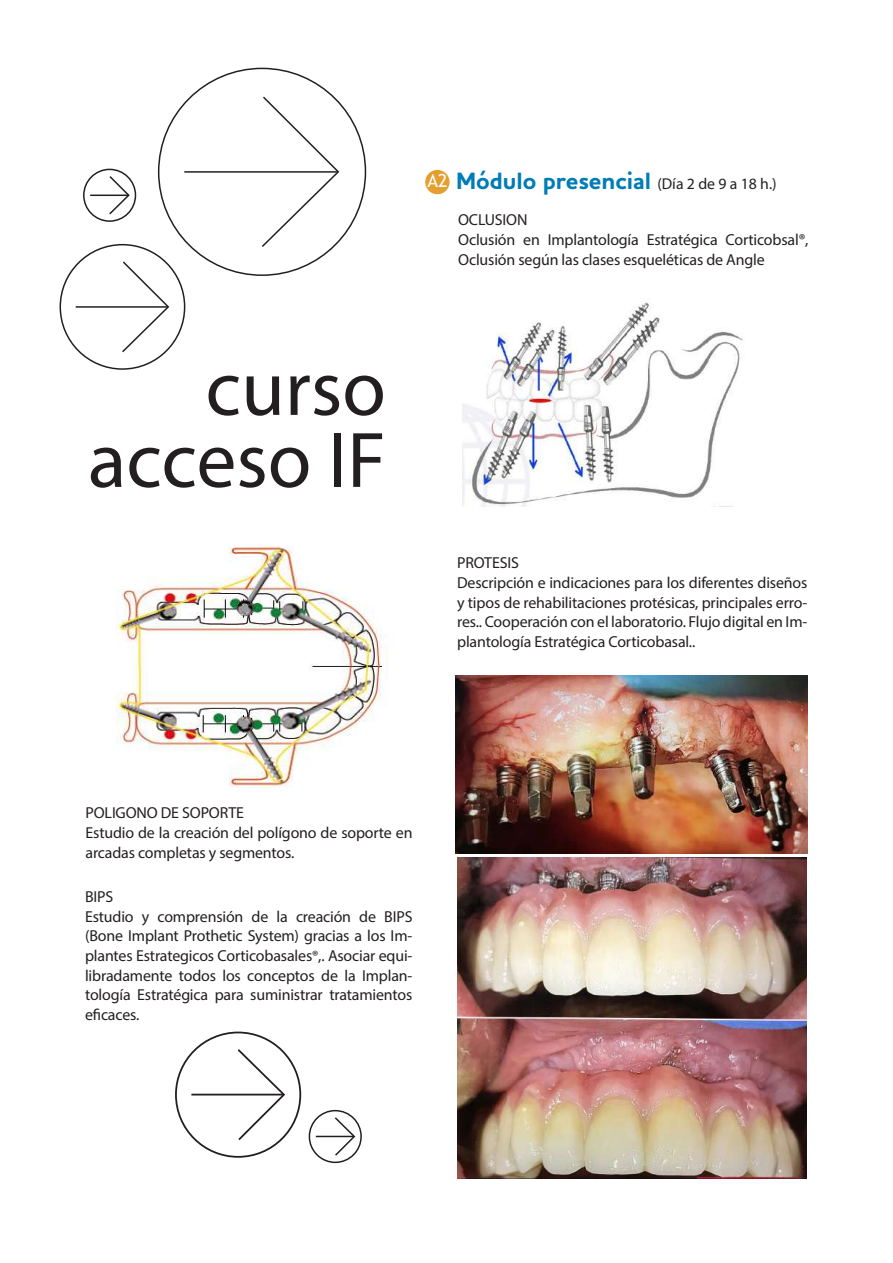
<style>
.page{position:relative;width:893px;height:1263px;background:#fff}
.page>*{position:absolute;margin:0;border:0;box-sizing:border-box;transform-origin:0 0}
.t1{font:79.35px/72px "Myriad Pro";color:#231f20;text-align:right}
.t2{font:700 24px "Houschka Pro";color:#007cb6}
.t3{font:15.9px/19.6px "Myriad Pro";letter-spacing:-.01em;color:#231f20}
.s1{font-family:"Trebuchet MS";font-weight:400;font-size:18px;color:#fff}
.s2{font-family:"Myriad Pro";font-weight:400;font-size:15.75px;color:#231f20}
.s3{font-size:15px}
</style>
<div class="page">
<div style="left:83px;top:169px;width:53px;height:53px;border:2px solid #231f20;border-radius:50%"></div>
<hr style="left:90px;top:195px;width:38px;height:1px;background:#231f20">
<svg style="left:108px;top:174px;width:23px;height:42px"></svg>
<hr style="left:76px;top:306px;width:91px;height:2px;background:#231f20">
<svg style="left:120px;top:260px;width:50px;height:94px"></svg>
<hr style="left:184px;top:171px;width:153px;height:2px;background:#231f20">
<svg style="left:260px;top:95px;width:80px;height:154px"></svg>
<img style="left:462px;top:302px;width:281px;height:204px">
<div style="left:424px;top:169px;width:26px;height:26px;background:#e49f2e;border-radius:50%"></div>
<div style="left:424px;top:168px;width:27px;height:28px;border:2px solid #fff;border-radius:50%"></div>
<img style="left:116px;top:546px;width:271px;height:242px">
<img style="left:457px;top:857px;width:350px;height:321px">
<img style="left:455px;top:676px;width:353px;height:178px">
<div style="left:309px;top:1110px;width:53px;height:53px;border:2px solid #231f20;border-radius:50%"></div>
<hr style="left:316px;top:1136px;width:38px;height:1px;background:#231f20">
<svg style="left:333px;top:1116px;width:23px;height:41px"></svg>
<hr style="left:191px;top:1094px;width:92px;height:1px;background:#231f20">
<svg style="left:236px;top:1047px;width:50px;height:95px"></svg>
<h1 class="t1" style="left:88px;top:351px;width:299px">curso acceso IF</h1>
<h2 class="t2" style="left:427px;top:165px;width:351px"><span class="s1">A2</span> Módulo presencial <span class="s2">(Día 2 de 9 a 18 h.)</span></h2>
<p class="t3" style="left:458px;top:210px;width:352px">OCLUSION<br>Oclusión en Implantología Estratégica Corticobsal®,<br>Oclusión según las clases esqueléticas de Angle</p>
<p class="t3" style="left:457px;top:553px;width:352px">PROTESIS<br>Descripción e indicaciones para los diferentes diseños y tipos de rehabilitaciones protésicas, principales erro&shy;res.. Cooperación con el laboratorio. Flujo digital en Im&shy;plantología Estratégica Corticobasal..</p>
<p class="t3" style="left:86px;top:803px;width:328px">POLIGONO DE SOPORTE<br>Estudio de la creación del polígono de soporte en arcadas completas y segmentos.</p>
<p class="t3" style="left:85px;top:886px;width:329px">BIPS<br>Estudio y comprensión de la creación de BIPS (Bone Implant Prothetic System) gracias a los Im&shy;plantes Estrategicos Corticobasales<span class="s3">®</span>,. Asociar equi&shy;libradamente todos los conceptos de la Implan&shy;tología Estratégica para suministrar tratamientos eficaces.</p>
</div>
